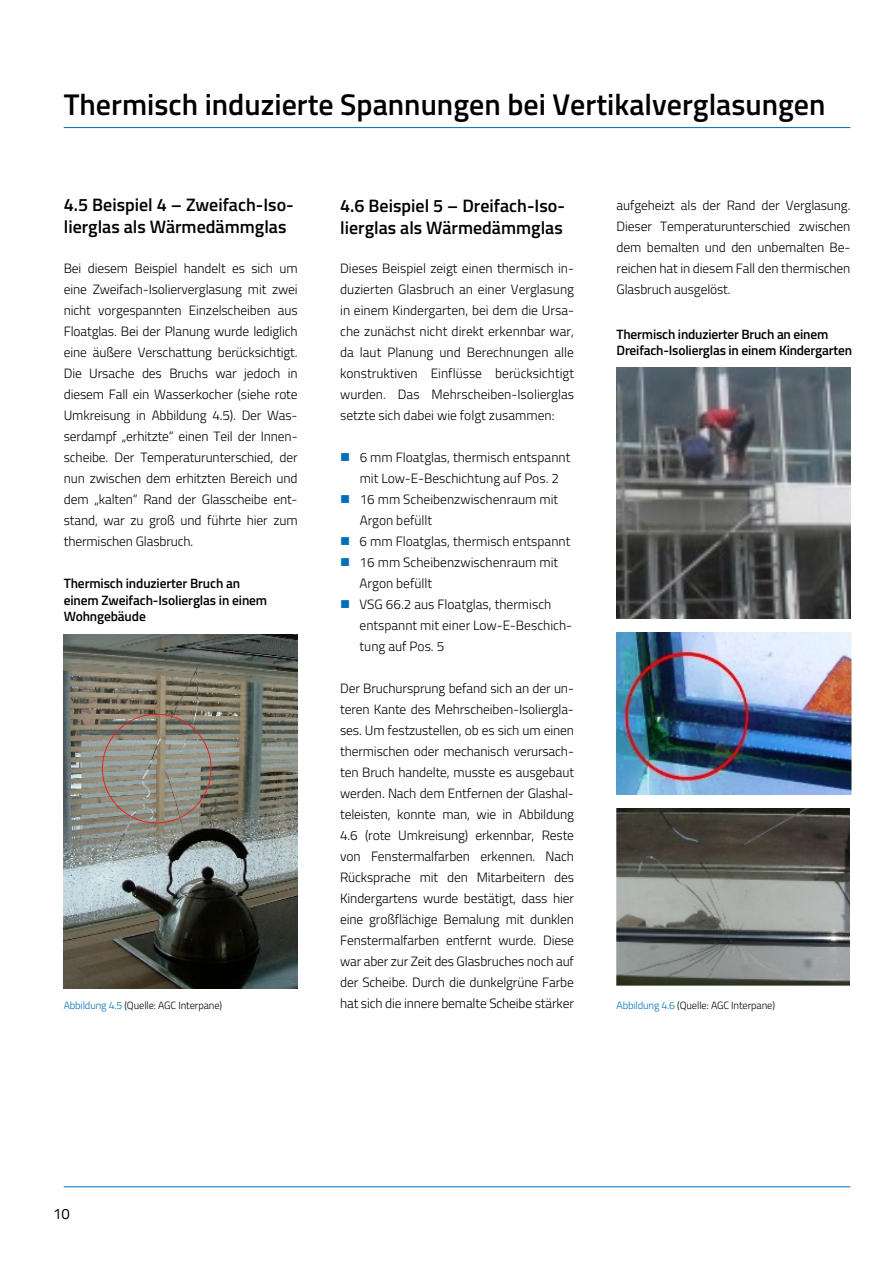
<style>
.page{position:relative;width:893px;height:1263px;background:#fff}
.page>*{position:absolute;margin:0;border:0;box-sizing:border-box;transform-origin:0 0}
.t1{font:600 30px "Titillium";color:#000}
.t2{font:600 18px/21.6px "Titillium";color:#000}
.t3{font:15px "Titillium";color:#000}
.t4{font:300 13.5px/21px "Titillium";color:#000;text-align:justify}
.t5{font:600 13.5px/16.2px "Titillium";letter-spacing:-.015em;color:#000}
.t6{font:300 10.5px "Titillium";letter-spacing:-.01em;color:#000}
.s1{color:#006eb8}
</style>
<div class="page">
<hr style="left:64px;top:127px;width:786px;height:1px;background:#006eb8">
<img style="left:64px;top:634px;width:234px;height:355px">
<img style="left:617px;top:808px;width:233px;height:178px">
<img style="left:617px;top:632px;width:234px;height:162px">
<img style="left:617px;top:367px;width:233px;height:251px">
<hr style="left:64px;top:1186px;width:786px;height:1px;background:#006eb8">
<h1 class="t1" style="left:64px;top:82px;width:763px">Thermisch induzierte Spannungen bei Vertikalverglasungen</h1>
<h2 class="t2" style="left:64px;top:193px;width:232px">4.5 Beispiel 4 – Zweifach-Iso&shy;lierglas als Wärmedämmglas</h2>
<p class="t4" style="left:64px;top:257px;width:235px">Bei diesem Beispiel handelt es sich um eine Zweifach-Isolierverglasung mit zwei nicht vorgespannten Einzelscheiben aus Floatglas. Bei der Planung wurde lediglich eine äußere Verschattung berücksichtigt.<br>Die Ursache des Bruchs war jedoch in diesem Fall ein Wasserkocher (siehe rote Umkreisung in Abbildung 4.5). Der Was&shy;serdampf „erhitzte“ einen Teil der Innen&shy;scheibe. Der Temperaturunterschied, der nun zwischen dem erhitzten Bereich und dem „kalten“ Rand der Glasscheibe ent&shy;stand, war zu groß und führte hier zum thermischen Glasbruch.</p>
<h2 class="t2" style="left:340px;top:194px;width:226px">4.6 Beispiel 5 – Dreifach-Iso&shy;lierglas als Wärmedämmglas</h2>
<p class="t4" style="left:340px;top:257px;width:235px">Dieses Beispiel zeigt einen thermisch in&shy;duzierten Glasbruch an einer Verglasung in einem Kindergarten, bei dem die Ursa&shy;che zunächst nicht direkt erkennbar war, da laut Planung und Berechnungen alle konstruktiven Einflüsse berücksichtigt wurden. Das Mehrscheiben-Isolierglas setzte sich dabei wie folgt zusammen:</p>
<p class="t4" style="left:360px;top:446px;width:214px;text-align:left">6 mm Floatglas, thermisch entspannt mit Low-E-Beschichtung auf Pos. 2<br>16 mm Scheibenzwischenraum mit<br>Argon befüllt<br>6 mm Floatglas, thermisch entspannt<br>16 mm Scheibenzwischenraum mit<br>Argon befüllt<br>VSG 66.2 aus Floatglas, thermisch entspannt mit einer Low-E-Beschich&shy;tung auf Pos. 5</p>
<p class="t4" style="left:340px;top:677px;width:235px">Der Bruchursprung befand sich an der un&shy;teren Kante des Mehrscheiben-Isoliergla&shy;ses. Um festzustellen, ob es sich um einen thermischen oder mechanisch verursach&shy;ten Bruch handelte, musste es ausgebaut werden. Nach dem Entfernen der Glashal&shy;teleisten, konnte man, wie in Abbildung 4.6 (rote Umkreisung) erkennbar, Reste von Fenstermalfarben erkennen. Nach Rücksprache mit den Mitarbeitern des Kindergartens wurde bestätigt, dass hier eine großflächige Bemalung mit dunklen Fenstermalfarben entfernt wurde. Diese war aber zur Zeit des Glasbruches noch auf der Scheibe. Durch die dunkelgrüne Farbe hat sich die innere bemalte Scheibe stärker</p>
<p class="t4" style="left:617px;top:194px;width:235px">aufgeheizt als der Rand der Verglasung.<br>Dieser Temperaturunterschied zwischen dem bemalten und den unbemalten Be&shy;reichen hat in diesem Fall den thermischen Glasbruch ausgelöst.</p>
<p class="t5" style="left:617px;top:326px;width:237px">Thermisch induzierter Bruch an einem<br>Dreifach-Isolierglas in einem Kindergarten</p>
<p class="t5" style="left:64px;top:575px;width:205px">Thermisch induzierter Bruch an einem Zweifach-Isolierglas in einem<br>Wohngebäude</p>
<p class="t6" style="left:64px;top:998px;width:160px"><span class="s1">Abbildung 4.5</span> (Quelle: AGC Interpane)</p>
<p class="t6" style="left:617px;top:997px;width:160px"><span class="s1">Abbildung 4.6</span> (Quelle: AGC Interpane)</p>
<p class="t3" style="left:53px;top:1203px;width:18px">10</p>
</div>
